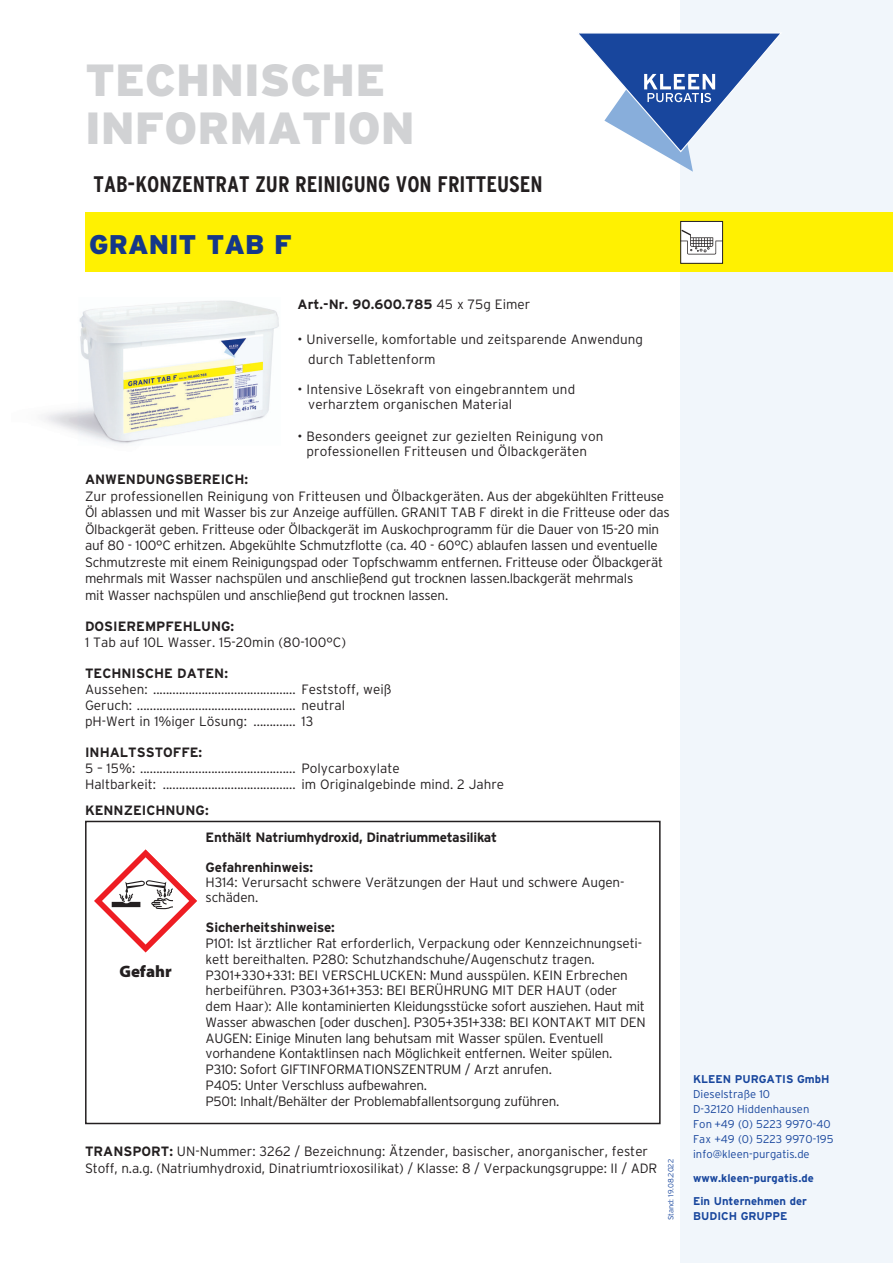
<style>
.page{position:relative;width:893px;height:1263px;background:#fff}
.page>*{position:absolute;margin:0;border:0;box-sizing:border-box;transform-origin:0 0}
.t1{font:900 45px/48px "Interstate";color:#d1d2d4}
.t2{font:900 27px "Interstate";color:#153889}
.t3{font:700 condensed 22.5px "Interstate";color:#231f20}
.t4{font:900 16.65px "Myriad Pro";color:#231f20}
.t5{font:300 13.5px/15.8px "Interstate";letter-spacing:-.01em;color:#231f20}
.t6{font:700 13.5px "Interstate";color:#231f20}
.t7{font:700 13.5px "Interstate";letter-spacing:-.02em;color:#231f20}
.t8{font:300 11.25px/15px "Interstate";color:#18469d}
.t9{font:700 11.25px/23.5px "Interstate";color:#18469d}
.t10{font:300 7.5px "Interstate";color:#18469d}
.s1{font-weight:300}
.s2{font-weight:700}
</style>
<div class="page">
<div style="left:680px;top:0;width:213px;height:1263px;background:#f1f6fb"></div>
<svg style="left:579px;top:33px;width:202px;height:139px"></svg>
<div style="left:85px;top:213px;width:808px;height:59px;background:#fff101"></div>
<img style="left:682px;top:223px;width:39px;height:39px">
<div style="left:680px;top:221px;width:43px;height:43px;border:1px solid #231f20"></div>
<div style="left:85px;top:821px;width:576px;height:303px;border:2px solid #231f20"></div>
<svg style="left:94px;top:849px;width:103px;height:104px"></svg>
<img style="left:44px;top:300px;width:235px;height:144px">
<h1 class="t1" style="left:85px;top:56px;width:331px">TECHNISCHE<br>INFORMATION</h1>
<h3 class="t3" style="left:94px;top:172px;width:451px">TAB-KONZENTRAT ZUR REINIGUNG VON FRITTEUSEN</h3>
<h2 class="t2" style="left:89px;top:229px;width:204px">GRANIT TAB F</h2>
<p class="t6" style="left:298px;top:296px;width:234px">Art.-Nr. 90.600.785 <span class="s1">45 x 75g Eimer</span></p>
<p class="t5" style="left:308px;top:330px;width:336px;line-height:19.2px;text-indent:-11px">• Universelle, komfortable und zeitsparende Anwendung durch Tablettenform</p>
<p class="t5" style="left:308px;top:381px;width:268px;line-height:15px;text-indent:-11px">• Intensive Lösekraft von eingebranntem und verharztem organischen Material</p>
<p class="t5" style="left:298px;top:428px;width:307px;line-height:15px;text-align:center">• Besonders geeignet zur gezielten Reinigung von professionellen Fritteusen und Ölbackgeräten</p>
<p class="t6" style="left:85px;top:472px;width:165px">ANWENDUNGSBEREICH:</p>
<p class="t5" style="left:85px;top:488px;width:586px;line-height:16.5px">Zur professionellen Reinigung von Fritteusen und Ölbackgeräten. Aus der abgekühlten Fritteuse Öl ablassen und mit Wasser bis zur Anzeige auffüllen. GRANIT TAB F direkt in die Fritteuse oder das Ölbackgerät geben. Fritteuse oder Ölbackgerät im Auskochprogramm für die Dauer von 15-20 min auf 80 - 100°C erhitzen. Abgekühlte Schmutzflotte (ca. 40 - 60°C) ablaufen lassen und eventuelle Schmutzreste mit einem Reinigungspad oder Topfschwamm entfernen. Fritteuse oder Ölbackgerät mehrmals mit Wasser nachspülen und anschließend gut trocknen lassen.lbackgerät mehrmals<br>mit Wasser nachspülen und anschließend gut trocknen lassen.</p>
<p class="t6" style="left:85px;top:619px;width:151px">DOSIEREMPFEHLUNG:</p>
<p class="t5" style="left:85px;top:634px;width:262px">1 Tab auf 10L Wasser. 15-20min (80-100°C)</p>
<p class="t6" style="left:85px;top:666px;width:144px">TECHNISCHE DATEN:</p>
<p class="t5" style="left:85px;top:681px;width:308px">Aussehen: ............................................ Feststoff, weiß<br>Geruch: ................................................. neutral pH-Wert in 1%iger Lösung: ............. 13</p>
<p class="t6" style="left:85px;top:745px;width:119px">INHALTSSTOFFE:</p>
<p class="t5" style="left:85px;top:760px;width:421px">5 – 15%: ................................................ Polycarboxylate<br>Haltbarkeit: ......................................... im Originalgebinde mind. 2 Jahre</p>
<p class="t6" style="left:85px;top:802px;width:125px">KENNZEICHNUNG:</p>
<p class="t4" style="left:119px;top:960px;width:54px">Gefahr</p>
<p class="t7" style="left:206px;top:829px;width:293px">Enthält Natriumhydroxid, Dinatriummetasilikat</p>
<p class="t6" style="left:206px;top:859px;width:109px">Gefahrenhinweis:</p>
<p class="t5" style="left:206px;top:874px;width:420px;line-height:15px">H314: Verursacht schwere Verätzungen der Haut und schwere Augen&shy;schäden.</p>
<p class="t6" style="left:206px;top:920px;width:131px">Sicherheitshinweise:</p>
<p class="t5" style="left:206px;top:935px;width:441px">P101: Ist ärztlicher Rat erforderlich, Verpackung oder Kennzeichnungseti&shy;kett bereithalten. P280: Schutzhandschuhe/Augenschutz tragen.<br>P301+330+331: BEI VERSCHLUCKEN: Mund ausspülen. KEIN Erbrechen herbeiführen. P303+361+353: BEI BERÜHRUNG MIT DER HAUT (oder dem Haar): Alle kontaminierten Kleidungsstücke sofort ausziehen. Haut mit Wasser abwaschen [oder duschen]. P305+351+338: BEI KONTAKT MIT DEN AUGEN: Einige Minuten lang behutsam mit Wasser spülen. Eventuell vorhandene Kontaktlinsen nach Möglichkeit entfernen. Weiter spülen.<br>P310: Sofort GIFTINFORMATIONSZENTRUM / Arzt anrufen.<br>P405: Unter Verschluss aufbewahren.<br>P501: Inhalt/Behälter der Problemabfallentsorgung zuführen.</p>
<p class="t5" style="left:85px;top:1143px;width:574px;line-height:16.5px"><span class="s2">TRANSPORT:</span> UN-Nummer: 3262 / Bezeichnung: Ätzender, basischer, anorganischer, fester<br>Stoff, n.a.g. (Natriumhydroxid, Dinatriumtrioxosilikat) / Klasse: 8 / Verpackungsgruppe: II / ADR</p>
<p class="t10" style="left:667px;top:1220px;width:63px;rotate:-90deg">Stand: 19.08.2022</p>
<p class="t9" style="left:693px;top:1067px;width:138px">KLEEN PURGATIS GmbH</p>
<p class="t8" style="left:693px;top:1087px;width:142px">Dieselstraße 10<br>D-32120 Hiddenhausen<br>Fon +49 (0) 5223 9970-40<br>Fax +49 (0) 5223 9970-195 info@kleen-purgatis.de</p>
<p class="t9" style="left:693px;top:1166px;width:122px">www.kleen-purgatis.de<br>Ein Unternehmen der</p>
<p class="t9" style="left:693px;top:1204px;width:96px">BUDICH GRUPPE</p>
</div>
